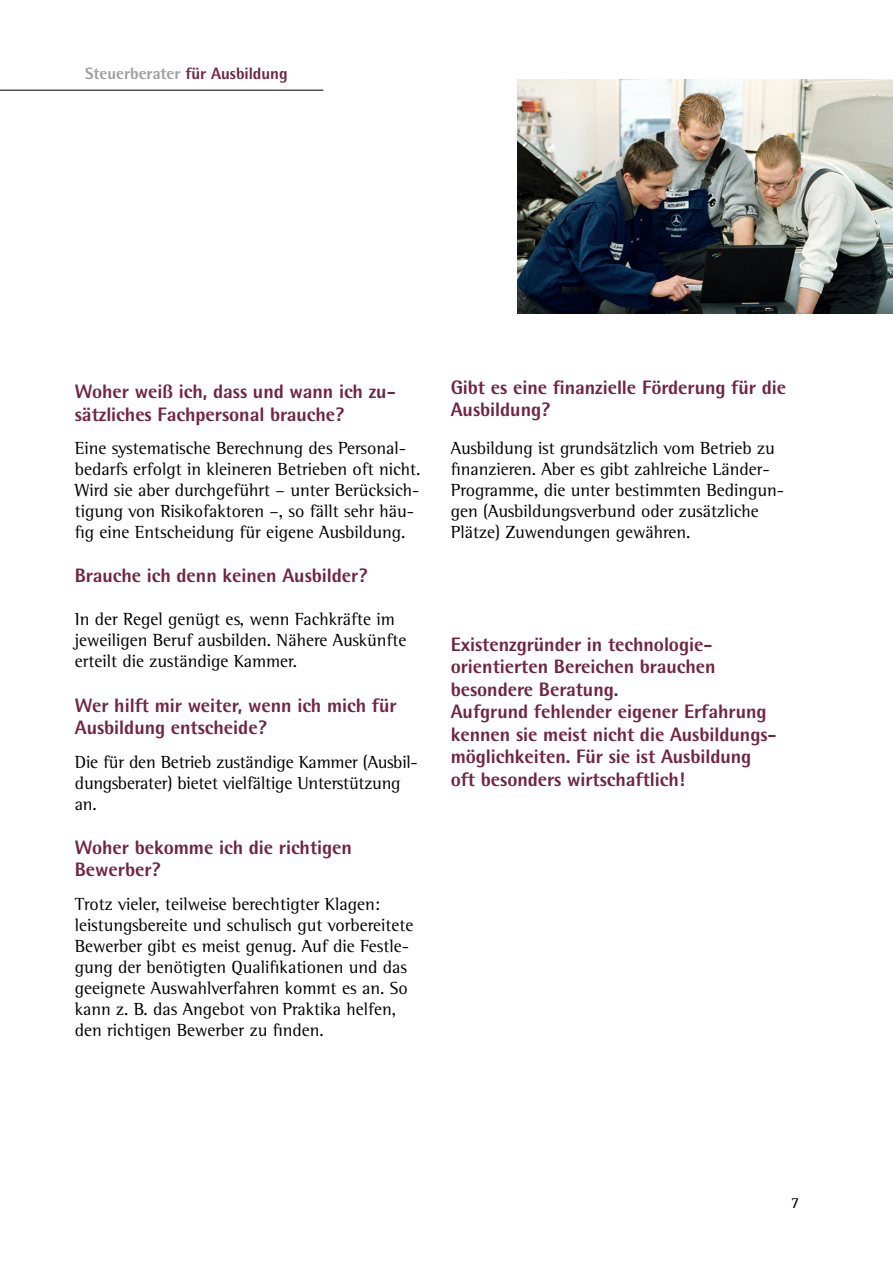
<style>
.page{position:relative;width:893px;height:1263px;background:#fff}
.page>*{position:absolute;margin:0;border:0;box-sizing:border-box;transform-origin:0 0}
.t1{font:800 19.5px/22.5px "Agfa Rotis Semisans";letter-spacing:-.005em;color:#72253f}
.t2{font:18px/21px "Agfa Rotis Semi Serif";color:#000}
.t3{font:800 16.5px "Agfa Rotis Semisans";letter-spacing:-.005em;color:#9f9f9f}
.t4{font:15.75px "Agfa Rotis Semi Serif";color:#000}
.s1{color:#72253f}
</style>
<div class="page">
<hr style="left:0;top:90px;width:323px;height:1px;background:#000">
<img style="left:517px;top:79px;width:376px;height:234px">
<p class="t3" style="left:85px;top:63px;width:204px">Steuerberater <span class="s1">für Ausbildung</span></p>
<p class="t1" style="left:75px;top:380px;width:322px">Woher weiß ich, dass und wann ich zu&shy;sätzliches Fachpersonal brauche?</p>
<p class="t2" style="left:75px;top:438px;width:347px">Eine systematische Berechnung des Personal&shy;bedarfs erfolgt in kleineren Betrieben oft nicht.<br>Wird sie aber durchgeführt – unter Berücksich&shy;tigung von Risikofaktoren –, so fällt sehr häu&shy;fig eine Entscheidung für eigene Ausbildung.</p>
<p class="t1" style="left:75px;top:564px;width:294px">Brauche ich denn keinen Ausbilder?</p>
<p class="t2" style="left:75px;top:609px;width:333px">In der Regel genügt es, wenn Fachkräfte im jeweiligen Beruf ausbilden. Nähere Auskünfte erteilt die zuständige Kammer.</p>
<p class="t1" style="left:75px;top:693px;width:323px">Wer hilft mir weiter, wenn ich mich für<br>Ausbildung entscheide?</p>
<p class="t2" style="left:75px;top:751px;width:345px">Die für den Betrieb zuständige Kammer (Ausbil&shy;dungsberater) bietet vielfältige Unterstützung an.</p>
<p class="t1" style="left:75px;top:836px;width:279px">Woher bekomme ich die richtigen<br>Bewerber?</p>
<p class="t2" style="left:75px;top:893px;width:340px">Trotz vieler, teilweise berechtigter Klagen: leistungsbereite und schulisch gut vorbereitete Bewerber gibt es meist genug. Auf die Festle&shy;gung der benötigten Qualifikationen und das geeignete Auswahlverfahren kommt es an. So kann z. B. das Angebot von Praktika helfen, den richtigen Bewerber zu finden.</p>
<p class="t1" style="left:451px;top:375px;width:337px">Gibt es eine finanzielle Förderung für die<br>Ausbildung?</p>
<p class="t2" style="left:451px;top:438px;width:335px">Ausbildung ist grundsätzlich vom Betrieb zu finanzieren. Aber es gibt zahlreiche Länder-Programme, die unter bestimmten Bedingun&shy;gen (Ausbildungsverbund oder zusätzliche Plätze) Zuwendungen gewähren.</p>
<p class="t1" style="left:451px;top:633px;width:327px">Existenzgründer in technologie&shy;orientierten Bereichen brauchen besondere Beratung.<br>Aufgrund fehlender eigener Erfahrung kennen sie meist nicht die Ausbildungs&shy;möglichkeiten. Für sie ist Ausbildung oft besonders wirtschaftlich!</p>
<p class="t4" style="left:791px;top:1193px;width:10px">7</p>
</div>
